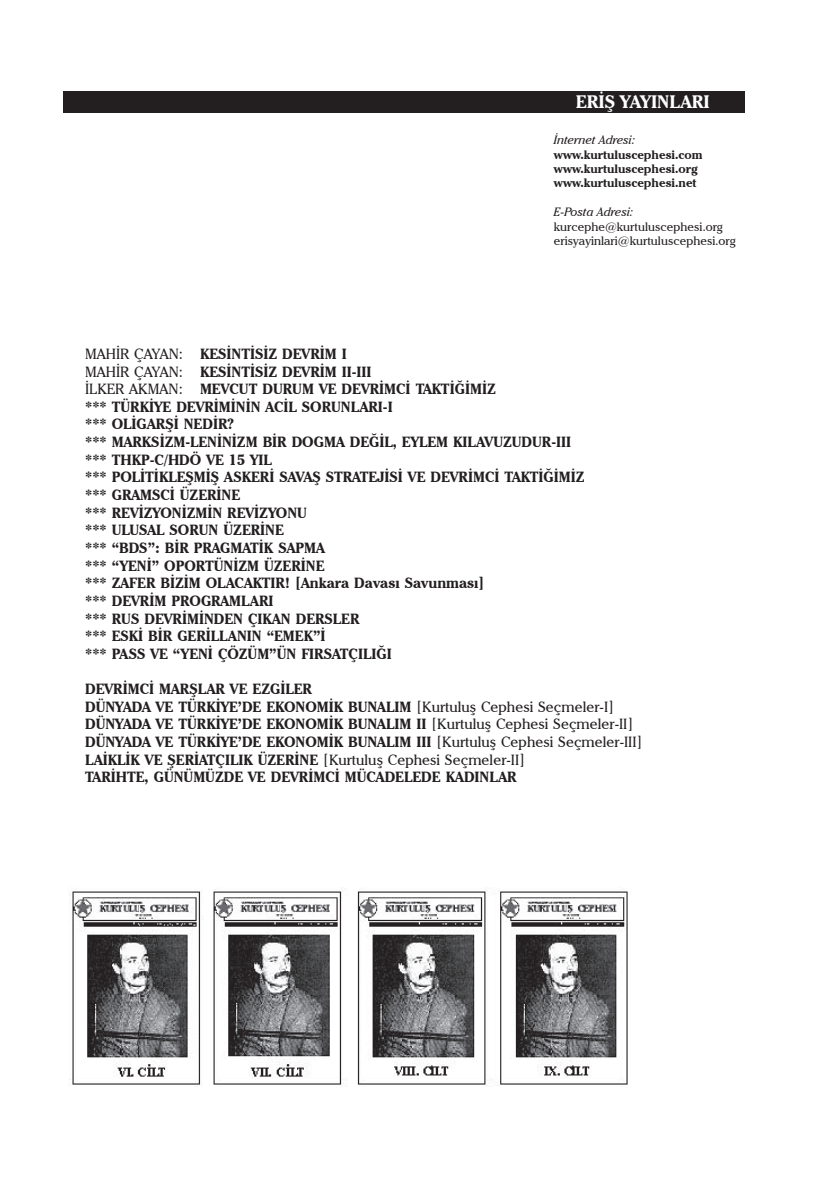
<style>
.page{position:relative;width:830px;height:1191px;background:#fff}
.page>*{position:absolute;margin:0;border:0;box-sizing:border-box;transform-origin:0 0}
.t1{font:700 18px "Cheltenham IT Cby BT";color:#fff}
.t2{font:700 14.7px/17.7px "Cheltenham IT Cby BT";color:#231f20}
.t3{font:700 12px/14.4px "Cheltenham IT Cby BT";color:#231f20}
.t4{font:12px/14.4px "Cheltenham IT Cby BT";color:#231f20}
.t5{font:italic 12px "Cheltenham IT Cby BT";color:#231f20}
.s1{font-weight:400}
</style>
<div class="page">
<div style="left:64px;top:91px;width:680px;height:22px;background:#231f20"></div>
<img style="left:69px;top:888px;width:559px;height:199px">
<p class="t1" style="left:575px;top:91px;width:136px">ERİŞ YAYINLARI</p>
<p class="t5" style="left:553px;top:133px;width:83px">İnternet Adresi:</p>
<p class="t3" style="left:553px;top:147px;width:150px">www.kurtuluscephesi.com www.kurtuluscephesi.org www.kurtuluscephesi.net</p>
<p class="t5" style="left:553px;top:205px;width:81px">E-Posta Adresi:</p>
<p class="t4" style="left:553px;top:219px;width:183px">kurcephe@kurtuluscephesi.org erisyayinlari@kurtuluscephesi.org</p>
<p class="t2" style="left:85px;top:345px;width:500px"><span class="s1">MAHİR ÇAYAN:</span> KESİNTİSİZ DEVRİM I<br><span class="s1">MAHİR ÇAYAN:</span> KESİNTİSİZ DEVRİM II-III<br><span class="s1">İLKER AKMAN:</span> MEVCUT DURUM VE DEVRİMCİ TAKTİĞİMİZ<br>*** TÜRKİYE DEVRİMİNİN ACİL SORUNLARI-I<br>*** OLİGARŞİ NEDİR?<br>*** MARKSİZM-LENİNİZM BİR DOGMA DEĞİL, EYLEM KILAVUZUDUR-III *** THKP-C/HDÖ VE 15 YIL<br>*** POLİTİKLEŞMİŞ ASKERİ SAVAŞ STRATEJİSİ VE DEVRİMCİ TAKTİĞİMİZ *** GRAMSCİ ÜZERİNE<br>*** REVİZYONİZMİN REVİZYONU<br>*** ULUSAL SORUN ÜZERİNE<br>*** “BDS”: BİR PRAGMATİK SAPMA<br>*** “YENİ” OPORTÜNİZM ÜZERİNE<br>*** ZAFER BİZİM OLACAKTIR! [Ankara Davası Savunması]<br>*** DEVRİM PROGRAMLARI<br>*** RUS DEVRİMİNDEN ÇIKAN DERSLER<br>*** ESKİ BİR GERİLLANIN “EMEK”İ<br>*** PASS VE “YENİ ÇÖZÜM”ÜN FIRSATÇILIĞI</p>
<p class="t2" style="left:85px;top:680px;width:558px">DEVRİMCİ MARŞLAR VE EZGİLER<br>DÜNYADA VE TÜRKİYE’DE EKONOMİK BUNALIM <span class="s1">[Kurtuluş Cephesi Seçmeler-I] </span>DÜNYADA VE TÜRKİYE’DE EKONOMİK BUNALIM II <span class="s1">[Kurtuluş Cephesi Seçmeler-II] </span>DÜNYADA VE TÜRKİYE’DE EKONOMİK BUNALIM III <span class="s1">[Kurtuluş Cephesi Seçmeler-III] </span>LAİKLİK VE ŞERİATÇILIK ÜZERİNE <span class="s1">[Kurtuluş Cephesi Seçmeler-II]<br></span>TARİHTE, GÜNÜMÜZDE VE DEVRİMCİ MÜCADELEDE KADINLAR</p>
</div>
